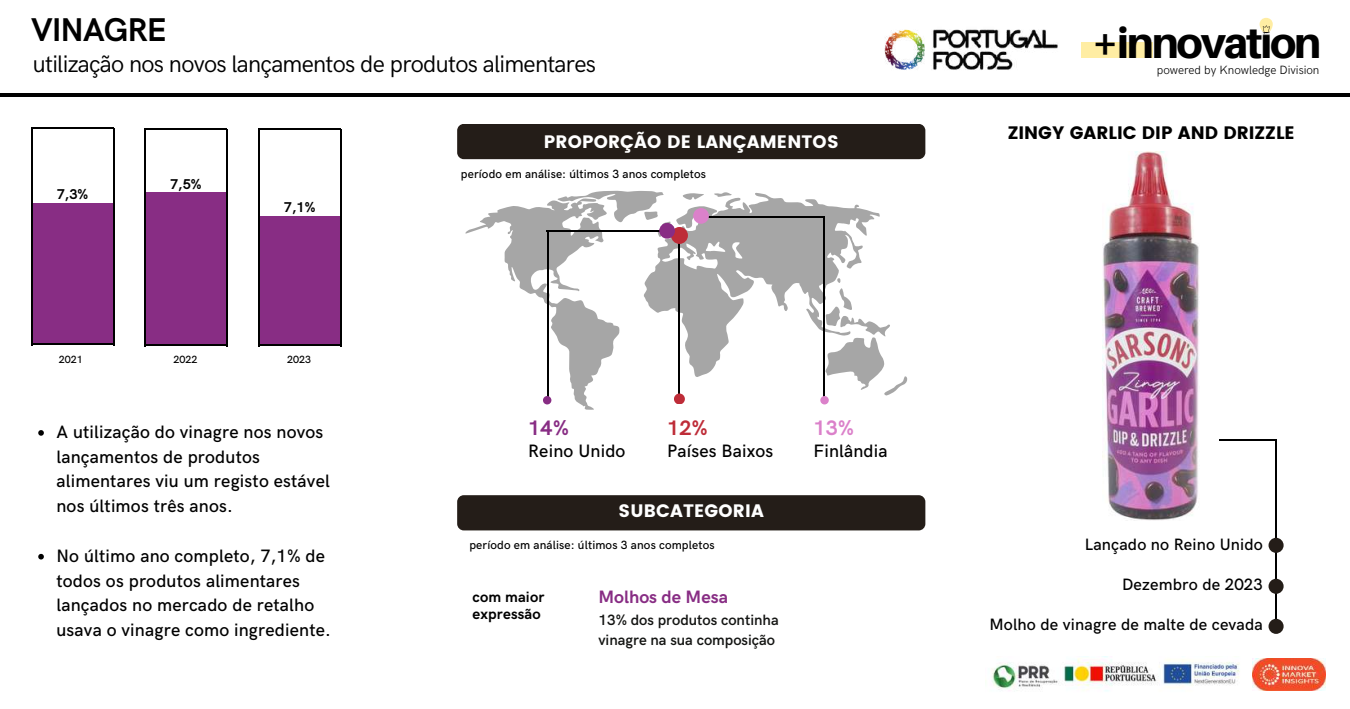
<style>
.page{position:relative;width:1350px;height:709px;background:#fff}
.page>*{position:absolute;margin:0;border:0;box-sizing:border-box;transform-origin:0 0}
.t1{font:800 42.9px "Aileron";letter-spacing:-.05em;color:#000}
.t2{font:700 33px "HK Grotesk";letter-spacing:-.03em;color:#000}
.t3{font:24px "HK Grotesk";letter-spacing:-.03em;color:#000}
.t4{font:700 21px "HK Grotesk";color:#882d84}
.t5{font:700 21px "HK Grotesk";color:#be2c38}
.t6{font:700 21px "HK Grotesk";color:#db81ca}
.t7{font:500 18px/24.8px "HK Grotesk";letter-spacing:.01em;color:#000}
.t8{font:18px "Poppins";letter-spacing:.01em;color:#fff}
.t9{font:18px "Poppins";color:#000}
.t10{font:700 18px "HK Grotesk";color:#882d84}
.t11{font:500 16.5px "HK Grotesk";letter-spacing:.01em;color:#000}
.t12{font:600 15px/20.2px "HK Grotesk";color:#131412}
.t13{font:700 15px "HK Grotesk";letter-spacing:.01em;color:#000}
.t14{font:700 14.25px "HK Grotesk";color:#000}
.t15{font:500 12px "HK Grotesk";letter-spacing:.01em;color:#000}
.t16{font:300 12px "HK Grotesk";letter-spacing:-.005em;color:#000}
.t17{font:500 10.5px "HK Grotesk";color:#000}
</style>
<div class="page">
<img style="left:884px;top:29px;width:174px;height:41px">
<hr style="left:0;top:93px;width:1350px;height:3px;background:#000">
<div style="left:1081px;top:42px;width:71px;height:16px;background:#ffeda3"></div>
<svg style="left:1260px;top:18px;width:13px;height:18px"></svg>
<div style="left:457px;top:124px;width:468px;height:35px;background:#241d18;border-radius:7px"></div>
<div style="left:457px;top:495px;width:468px;height:35px;background:#241d18;border-radius:7px"></div>
<hr style="left:1276px;top:439px;width:1px;height:187px;background:#000">
<div style="left:1269px;top:619px;width:15px;height:15px;background:#241d18;border-radius:50%"></div>
<div style="left:1269px;top:538px;width:15px;height:15px;background:#241d18;border-radius:50%"></div>
<div style="left:1269px;top:579px;width:15px;height:15px;background:#241d18;border-radius:50%"></div>
<div style="left:31px;top:203px;width:83px;height:142px;background:#882d84"></div>
<div style="left:145px;top:193px;width:83px;height:153px;background:#882d84"></div>
<div style="left:258px;top:216px;width:82px;height:130px;background:#882d84"></div>
<hr style="left:31px;top:128px;width:82px;height:1px;background:#000">
<hr style="left:145px;top:129px;width:82px;height:1px;background:#000">
<hr style="left:258px;top:129px;width:82px;height:1px;background:#000">
<hr style="left:31px;top:344px;width:83px;height:1px;background:#000">
<hr style="left:145px;top:345px;width:82px;height:1px;background:#000">
<hr style="left:258px;top:345px;width:83px;height:1px;background:#000">
<hr style="left:113px;top:128px;width:1px;height:217px;background:#000">
<hr style="left:227px;top:129px;width:1px;height:217px;background:#000">
<hr style="left:340px;top:129px;width:1px;height:217px;background:#000">
<hr style="left:31px;top:128px;width:1px;height:217px;background:#000">
<hr style="left:145px;top:129px;width:1px;height:217px;background:#000">
<hr style="left:258px;top:129px;width:1px;height:217px;background:#000">
<svg style="left:665px;top:192px;width:215px;height:186px;fill:#a6a6a6"></svg>
<svg style="left:825px;top:277px;width:82px;height:119px"></svg>
<svg style="left:465px;top:191px;width:200px;height:219px"></svg>
<img style="left:1252px;top:658px;width:73px;height:32px">
<hr style="left:679px;top:237px;width:1px;height:163px;background:#000">
<hr style="left:547px;top:231px;width:1px;height:170px;background:#000">
<div style="left:674px;top:393px;width:11px;height:11px;background:#be2c38;border-radius:50%"></div>
<img style="left:985px;top:656px;width:255px;height:35px">
<div style="left:543px;top:396px;width:8px;height:8px;background:#882d84;border-radius:50%"></div>
<hr style="left:823px;top:216px;width:2px;height:185px;background:#000">
<div style="left:820px;top:396px;width:9px;height:8px;background:#db81ca;border-radius:50%"></div>
<hr style="left:1219px;top:439px;width:58px;height:2px;background:#000">
<hr style="left:547px;top:230px;width:120px;height:1px;background:#000">
<div style="left:671px;top:227px;width:17px;height:17px;background:#be2c38;border-radius:50%"></div>
<div style="left:659px;top:223px;width:16px;height:16px;background:#882d84;border-radius:50%"></div>
<hr style="left:701px;top:216px;width:123px;height:1px;background:#000">
<div style="left:693px;top:208px;width:16px;height:16px;background:#db81ca;border-radius:50%"></div>
<img style="left:1103px;top:151px;width:96px;height:369px">
<svg style="left:38px;top:430px;width:6px;height:6px"></svg>
<svg style="left:38px;top:554px;width:6px;height:5px"></svg>
<h2 class="t2" style="left:31px;top:12px;width:137px">VINAGRE</h2>
<h3 class="t3" style="left:33px;top:51px;width:565px">utilização nos novos lançamentos de produtos alimentares</h3>
<p class="t14" style="left:57px;top:186px;width:33px">7,3%</p>
<p class="t14" style="left:170px;top:176px;width:33px">7,5%</p>
<p class="t14" style="left:284px;top:199px;width:33px">7,1%</p>
<p class="t17" style="left:59px;top:353px;width:25px">2021</p>
<p class="t17" style="left:174px;top:353px;width:25px">2022</p>
<p class="t17" style="left:287px;top:353px;width:25px">2023</p>
<p class="t8" style="left:544px;top:131px;width:296px">PROPORÇÃO DE LANÇAMENTOS</p>
<p class="t15" style="left:461px;top:167px;width:247px">período em análise: últimos 3 anos completos</p>
<h1 class="t1" style="left:1092px;top:16px;width:231px">+innovation</h1>
<p class="t16" style="left:1157px;top:63px;width:164px">powered by Knowledge Division</p>
<p class="t9" style="left:1008px;top:122px;width:289px">ZINGY GARLIC DIP AND DRIZZLE</p>
<p class="t7" style="left:56px;top:420px;width:275px">A utilização do vinagre nos novos lançamentos de produtos alimentares viu um registo estável nos últimos três anos.</p>
<p class="t7" style="left:56px;top:544px;width:276px">No último ano completo, 7,1% de todos os produtos alimentares lançados no mercado de retalho usava o vinagre como ingrediente.</p>
<p class="t4" style="left:528px;top:416px;width:42px">14%</p>
<p class="t5" style="left:667px;top:416px;width:42px">12%</p>
<p class="t6" style="left:814px;top:416px;width:42px">13%</p>
<p class="t7" style="left:528px;top:439px;width:99px">Reino Unido</p>
<p class="t7" style="left:667px;top:440px;width:108px">Países Baixos</p>
<p class="t7" style="left:814px;top:439px;width:76px">Finlândia</p>
<p class="t8" style="left:619px;top:500px;width:147px">SUBCATEGORIA</p>
<p class="t11" style="left:1085px;top:535px;width:180px">Lançado no Reino Unido</p>
<p class="t11" style="left:1122px;top:575px;width:142px">Dezembro de 2023</p>
<p class="t15" style="left:469px;top:538px;width:247px">período em análise: últimos 3 anos completos</p>
<p class="t13" style="left:473px;top:589px;width:73px">com maior</p>
<p class="t10" style="left:598px;top:587px;width:131px">Molhos de Mesa</p>
<p class="t13" style="left:473px;top:605px;width:70px">expressão</p>
<p class="t12" style="left:598px;top:610px;width:182px">13% dos produtos continha vinagre na sua composição</p>
<p class="t11" style="left:989px;top:615px;width:275px">Molho de vinagre de malte de cevada</p>
</div>
